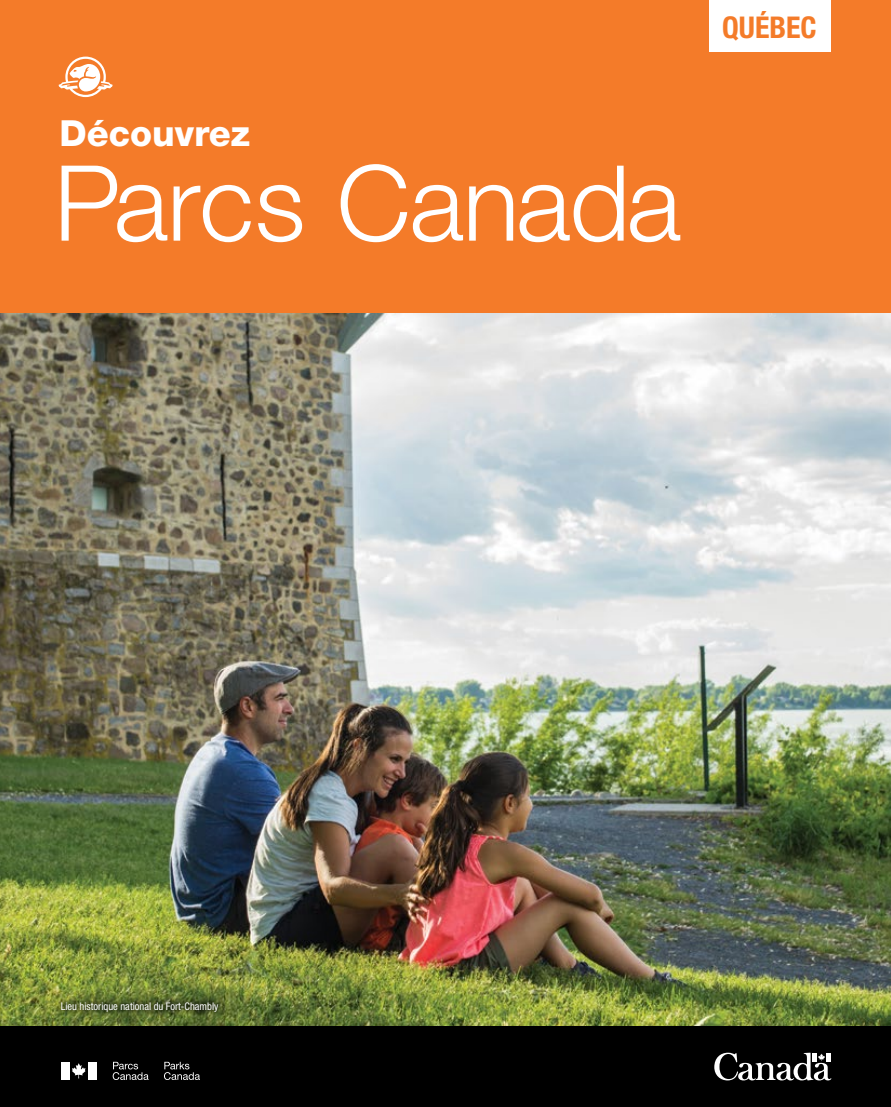
<style>
.page{position:relative;width:891px;height:1107px;background:#fff}
.page>*{position:absolute;margin:0;border:0;box-sizing:border-box;transform-origin:0 0}
.t1{font:300 105px "Helvetica Neue LT Std";letter-spacing:-.01em;color:#fff}
.t2{font:800 36px "Helvetica Neue LT Std";color:#fff}
.t3{font:700 condensed 30px "Helvetica Neue LT Std";color:#f47b29}
.t4{font:condensed 10.5px "Helvetica Neue LT Std";color:#fff}
</style>
<div class="page">
<img style="left:0;top:313px;width:891px;height:713px">
<div style="left:0;top:0;width:891px;height:313px;background:#f47b29"></div>
<div style="left:0;top:1026px;width:891px;height:81px;background:#000"></div>
<svg style="left:714px;top:1053px;width:117px;height:28px"></svg>
<svg style="left:164px;top:1062px;width:36px;height:18px"></svg>
<svg style="left:113px;top:1062px;width:36px;height:18px"></svg>
<div style="left:88px;top:1062px;width:9px;height:18px;background:#fff"></div>
<svg style="left:72px;top:1063px;width:14px;height:15px"></svg>
<div style="left:61px;top:1062px;width:9px;height:18px;background:#fff"></div>
<div style="left:709px;top:0;width:121px;height:52px;background:#fff"></div>
<div style="left:53px;top:994px;width:173px;height:26px;background:#000;opacity:.62"></div>
<svg style="left:59px;top:57px;width:54px;height:40px"></svg>
<h2 class="t2" style="left:60px;top:112px;width:192px">Découvrez</h2>
<h1 class="t1" style="left:54px;top:139px;width:629px">Parcs Canada</h1>
<h3 class="t3" style="left:722px;top:9px;width:96px">QUÉBEC</h3>
<p class="t4" style="left:61px;top:1000px;width:159px">Lieu historique national du Fort-Chambly</p>
</div>
